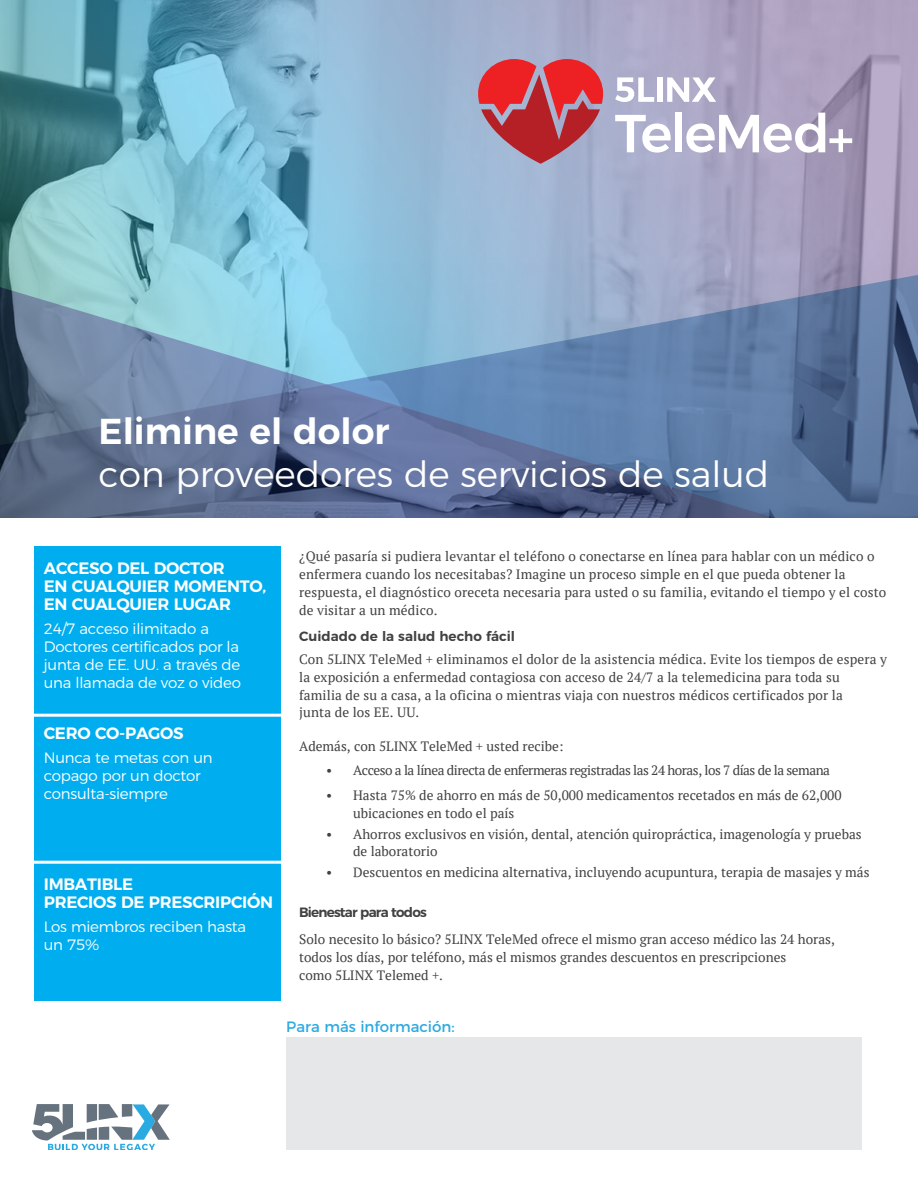
<style>
.page{position:relative;width:918px;height:1188px;background:#fff}
.page>*{position:absolute;margin:0;border:0;box-sizing:border-box;transform-origin:0 0}
.t1{font:300 36px "Montserrat";color:#fff}
.t2{font:600 36px "Montserrat";color:#fff}
.t3{font:600 16.5px/18px "Montserrat";letter-spacing:-.015em;color:#fff}
.t4{font:300 15px/18px "Montserrat";letter-spacing:-.015em;color:#fff}
.t5{font:15px "Montserrat";color:#2caae2}
.t6{font:13.5px/18px "PT Serif";color:#414042}
.t7{font:13.5px "PT Serif";letter-spacing:-.035em;color:#414042}
.t8{font:600 13.5px "Montserrat";color:#414042}
.t9{font:600 13.5px "Montserrat";letter-spacing:-.06em;color:#414042}
</style>
<div class="page">
<svg style="left:0;top:0;width:918px;height:263px;background:#8cacc4"></svg>
<svg style="left:0;top:263px;width:918px;height:255px;background:#6c89ab"></svg>
<svg style="left:32px;top:1104px;width:138px;height:46px"></svg>
<div style="left:286px;top:1038px;width:575px;height:112px;background:#e6e7e8"></div>
<div style="left:34px;top:547px;width:246px;height:454px;background:#00aeef"></div>
<hr style="left:32px;top:714px;width:252px;height:3px;background:#fff">
<hr style="left:32px;top:861px;width:252px;height:3px;background:#fff">
<svg style="left:615px;top:77px;width:39px;height:25px"></svg>
<div style="left:657px;top:77px;width:6px;height:25px;background:#fff"></div>
<svg style="left:667px;top:77px;width:49px;height:25px"></svg>
<svg style="left:615px;top:115px;width:56px;height:38px"></svg>
<div style="left:675px;top:113px;width:7px;height:39px;background:#fff"></div>
<svg style="left:686px;top:113px;width:166px;height:40px"></svg>
<svg style="left:478px;top:59px;width:125px;height:105px;background:#c05664"></svg>
<h1 class="t2" style="left:99px;top:402px;width:292px">Elimine el dolor</h1>
<h1 class="t1" style="left:99px;top:446px;width:672px">con proveedores de servicios de salud</h1>
<p class="t3" style="left:44px;top:558px;width:224px">ACCESO DEL DOCTOR<br>EN CUALQUIER MOMENTO,<br>EN CUALQUIER LUGAR</p>
<p class="t4" style="left:44px;top:619px;width:199px">24/7 acceso ilimitado a<br>Doctores certificados por la junta de EE. UU. a través de una llamada de voz o video</p>
<p class="t3" style="left:44px;top:723px;width:142px">CERO CO-PAGOS</p>
<p class="t4" style="left:44px;top:748px;width:170px">Nunca te metas con un copago por un doctor consulta-siempre</p>
<p class="t3" style="left:44px;top:873px;width:231px">IMBATIBLE<br>PRECIOS DE PRESCRIPCIÓN</p>
<p class="t4" style="left:44px;top:916px;width:204px">Los miembros reciben hasta un 75%</p>
<p class="t6" style="left:299px;top:547px;width:589px">¿Qué pasaría si pudiera levantar el teléfono o conectarse en línea para hablar con un médico o enfermera cuando los necesitabas? Imagine un proceso simple en el que pueda obtener la respuesta, el diagnóstico oreceta necesaria para usted o su familia, evitando el tiempo y el costo de visitar a un médico.</p>
<p class="t8" style="left:299px;top:625px;width:217px">Cuidado de la salud hecho fácil</p>
<p class="t6" style="left:299px;top:650px;width:589px">Con 5LINX TeleMed + eliminamos el dolor de la asistencia médica. Evite los tiempos de espera y la exposición a enfermedad contagiosa con acceso de 24/7 a la telemedicina para toda su<br>familia de su a casa, a la oficina o mientras viaja con nuestros médicos certificados por la<br>junta de los EE. UU.</p>
<p class="t6" style="left:299px;top:737px;width:266px">Además, con 5LINX TeleMed + usted recibe:</p>
<p class="t7" style="left:326px;top:762px;width:505px">• Acceso a la línea directa de enfermeras registradas las 24 horas, los 7 días de la semana</p>
<p class="t6" style="left:353px;top:786px;width:490px;text-indent:-27px">• Hasta 75% de ahorro en más de 50,000 medicamentos recetados en más de 62,000 ubicaciones en todo el país</p>
<p class="t6" style="left:353px;top:826px;width:510px;line-height:16.2px;text-indent:-27px">• Ahorros exclusivos en visión, dental, atención quiropráctica, imagenología y pruebas de laboratorio</p>
<p class="t6" style="left:326px;top:863px;width:545px">• Descuentos en medicina alternativa, incluyendo acupuntura, terapia de masajes y más</p>
<p class="t9" style="left:299px;top:901px;width:129px">Bienestar para todos</p>
<p class="t6" style="left:299px;top:930px;width:537px">Solo necesito lo básico? 5LINX TeleMed ofrece el mismo gran acceso médico las 24 horas, todos los días, por teléfono, más el mismos grandes descuentos en prescripciones<br>como 5LINX Telemed +.</p>
<p class="t5" style="left:286px;top:1015px;width:170px">Para más información:</p>
</div>
